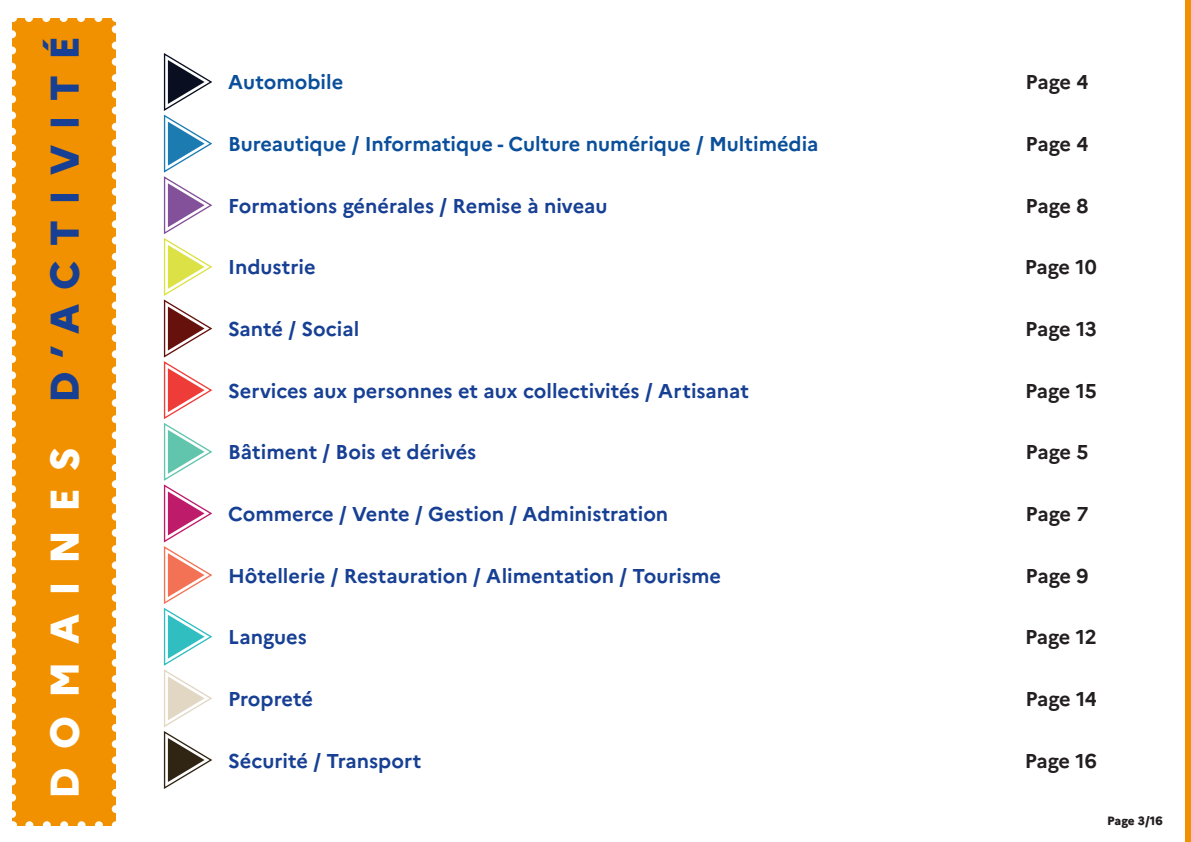
<style>
.page{position:relative;width:1191px;height:842px;background:#fff}
.page>*{position:absolute;margin:0;border:0;box-sizing:border-box;transform-origin:0 0}
.t1{font:800 40px "Marianne";letter-spacing:.41em;color:#174094}
.t2{font:700 20px "Marianne";color:#174094}
.t3{font:700 20px "Marianne";letter-spacing:-.02em;color:#231f20}
.t4{font:700 20px "Marianne";color:#0b4f9b}
.t5{font:800 12px "Marianne";letter-spacing:-.01em;color:#231f20}
.s1{color:#fff}
</style>
<div class="page">
<div style="left:1185px;top:0;width:6px;height:842px;background:#f29100"></div>
<div style="left:12px;top:18px;width:104px;height:807px;background:#f29100"></div>
<svg style="left:29px;top:821px;width:78px;height:5px"></svg>
<svg style="left:25px;top:18px;width:73px;height:4px"></svg>
<svg style="left:112px;top:18px;width:4px;height:791px"></svg>
<svg style="left:12px;top:34px;width:4px;height:791px"></svg>
<svg style="left:163px;top:53px;width:50px;height:736px"></svg>
<p class="t1" style="left:34px;top:798px;width:764px;rotate:-90deg"><span class="s1">DOMAINES</span> D’ACTIVITÉ</p>
<p class="t4" style="left:228px;top:67px;width:117px">Automobile</p>
<p class="t3" style="left:1025px;top:67px;width:64px">Page 4</p>
<p class="t4" style="left:228px;top:129px;width:592px">Bureautique / Informatique - Culture numérique / Multimédia</p>
<p class="t3" style="left:1025px;top:129px;width:64px">Page 4</p>
<p class="t2" style="left:228px;top:190px;width:381px">Formations générales / Remise à niveau</p>
<p class="t3" style="left:1025px;top:190px;width:64px">Page 8</p>
<p class="t2" style="left:228px;top:252px;width:89px">Industrie</p>
<p class="t3" style="left:1025px;top:252px;width:73px">Page 10</p>
<p class="t2" style="left:228px;top:313px;width:133px">Santé / Social</p>
<p class="t3" style="left:1025px;top:313px;width:73px">Page 13</p>
<p class="t2" style="left:228px;top:375px;width:522px">Services aux personnes et aux collectivités / Artisanat</p>
<p class="t3" style="left:1025px;top:375px;width:73px">Page 15</p>
<p class="t2" style="left:228px;top:437px;width:250px">Bâtiment / Bois et dérivés</p>
<p class="t3" style="left:1025px;top:437px;width:64px">Page 5</p>
<p class="t2" style="left:228px;top:498px;width:441px">Commerce / Vente / Gestion / Administration</p>
<p class="t3" style="left:1025px;top:498px;width:64px">Page 7</p>
<p class="t2" style="left:228px;top:560px;width:494px">Hôtellerie / Restauration / Alimentation / Tourisme</p>
<p class="t3" style="left:1025px;top:560px;width:64px">Page 9</p>
<p class="t2" style="left:228px;top:622px;width:80px">Langues</p>
<p class="t3" style="left:1025px;top:622px;width:73px">Page 12</p>
<p class="t2" style="left:228px;top:683px;width:86px">Propreté</p>
<p class="t3" style="left:1025px;top:683px;width:73px">Page 14</p>
<p class="t2" style="left:228px;top:745px;width:195px">Sécurité / Transport</p>
<p class="t3" style="left:1025px;top:745px;width:73px">Page 16</p>
<p class="t5" style="left:1107px;top:812px;width:57px">Page 3/16</p>
</div>
